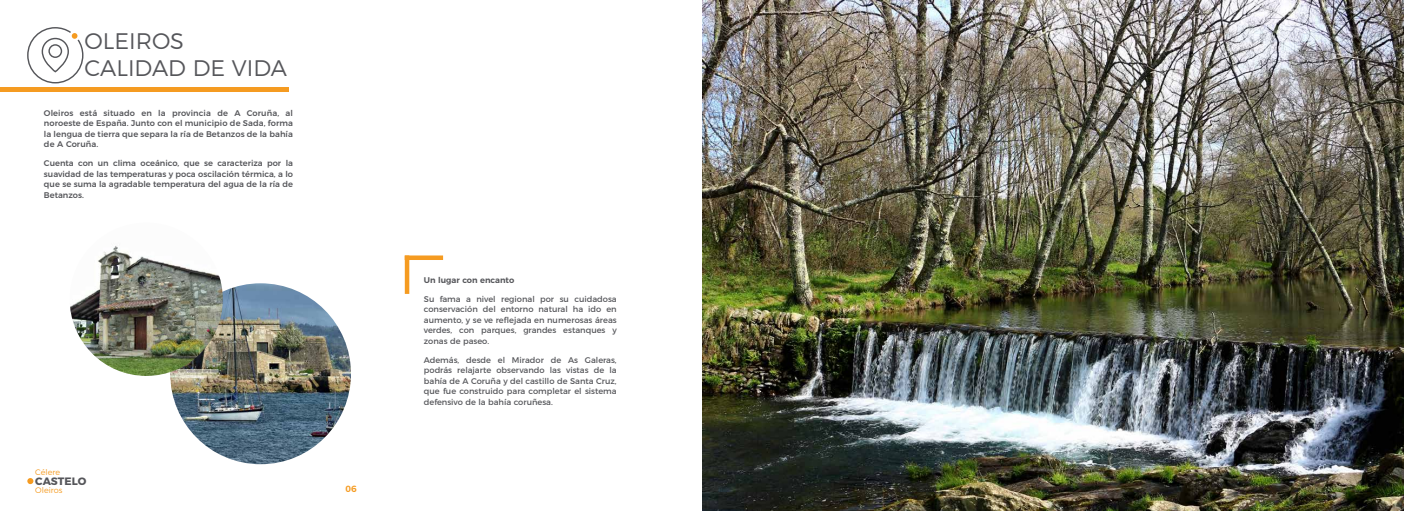
<style>
.page{position:relative;width:1404px;height:511px;background:#fff}
.page>*{position:absolute;margin:0;border:0;box-sizing:border-box;transform-origin:0 0}
.t1{font:300 22.5px/27px "Montserrat";color:#55565a}
.t2{font:700 10.73px "Montserrat";color:#55565a}
.t3{font:600 9px "Montserrat Alternates";color:#f59b21}
.t4{font:600 9px "Montserrat";color:#f59b21}
.t5{font:8.25px/10.5px "Montserrat";color:#55565a;text-align:justify}
.t6{font:500 8.25px/10.5px "Montserrat";color:#55565a;text-align:justify}
.t7{font:600 8.25px "Montserrat";color:#55565a}
.t8{font:300 8.02px/17.6px "Montserrat";color:#f59b21}
</style>
<div class="page">
<svg style="left:27px;top:478px;width:6px;height:5px"></svg>
<div style="left:0;top:87px;width:289px;height:5px;background:#f59b21"></div>
<img style="left:702px;top:0;width:701px;height:510px">
<img style="left:170px;top:283px;width:181px;height:181px;border-radius:90px">
<hr style="left:405px;top:255px;width:4px;height:38px;background:#f59b21">
<div style="left:404px;top:255px;width:39px;height:5px;background:#f59b21"></div>
<img style="left:70px;top:222px;width:153px;height:153px;border-radius:77px">
<svg style="left:27px;top:27px;width:56px;height:57px"></svg>
<h1 class="t1" style="left:85px;top:26px;width:204px">OLEIROS<br>CALIDAD DE VIDA</h1>
<p class="t6" style="left:44px;top:107px;width:250px">Oleiros está situado en la provincia de A Coruña, al noroeste de España. Junto con el municipio de Sada, forma la lengua de tierra que separa la ría de Betanzos de la bahía de A Coruña.</p>
<p class="t6" style="left:44px;top:157px;width:250px">Cuenta con un clima oceánico, que se caracteriza por la suavidad de las temperaturas y poca oscilación térmica, a lo que se suma la agradable temperatura del agua de la ría de Betanzos.</p>
<p class="t8" style="left:35px;top:462px;width:29px">Célere<br>Oleiros</p>
<h2 class="t2" style="left:35px;top:472px;width:52px">CASTELO</h2>
<p class="t3" style="left:345px;top:481px;width:13px">06</p>
<p class="t4" style="left:348px;top:481px;width:7px">6</p>
<p class="t7" style="left:424px;top:273px;width:92px">Un lugar con encanto</p>
<p class="t5" style="left:424px;top:292px;width:194px">Su fama a nivel regional por su cuidadosa conservación del entorno natural ha ido en aumento, y se ve reflejada en numerosas áreas verdes, con parques, grandes estanques y zonas de paseo.</p>
<p class="t5" style="left:424px;top:353px;width:194px">Además, desde el Mirador de As Galeras, podrás relajarte observando las vistas de la bahía de A Coruña y del castillo de Santa Cruz, que fue construido para completar el sistema defensivo de la bahía coruñesa.</p>
</div>
